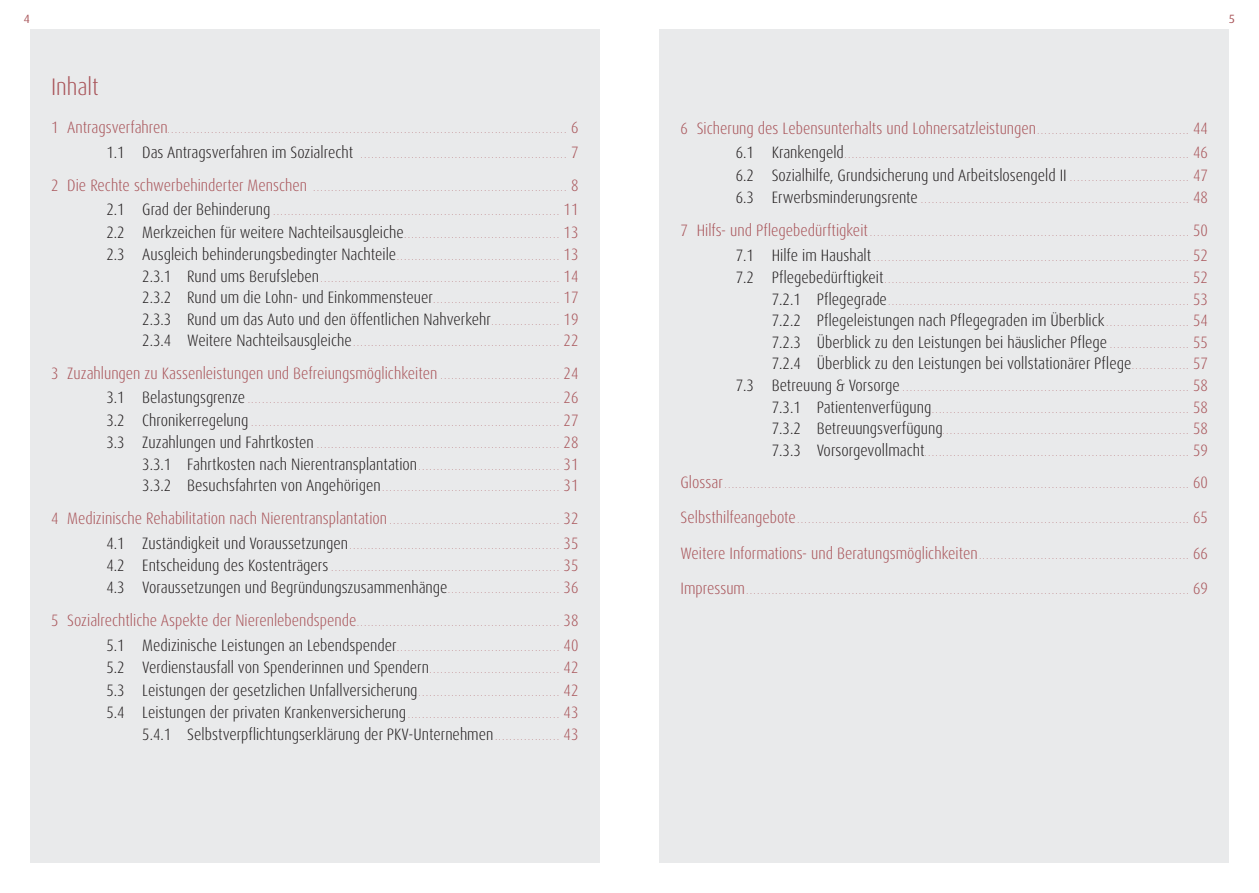
<style>
.page{position:relative;width:1259px;height:893px;background:#fff}
.page>*{position:absolute;margin:0;border:0;box-sizing:border-box;transform-origin:0 0}
.t1{font:300 condensed 24px "Dax Pro";color:#a9555a}
.t2{font:300 condensed 16.5px/21.5px "Dax Pro";color:#231f20;text-align:justify}
.t3{font:300 condensed 16.5px "Dax Pro";color:#a9555a}
.t4{font:12px "Dax Pro";color:#a9555a}
.t5{font:300 condensed 9px "Dax Pro";color:#a9555a}
.s1{font-size:16.5px}
.s2{font-size:16.5px;color:#231f20}
.s3{font-size:9px;color:#a9555a}
.s4{color:#a9555a}
.s5{font-size:9px}
</style>
<div class="page">
<div style="left:30px;top:30px;width:570px;height:833px;background:#e9eaeb"></div>
<div style="left:659px;top:30px;width:570px;height:833px;background:#e9eaeb"></div>
<h3 class="t4" style="left:24px;top:11px;width:8px">4</h3>
<h3 class="t4" style="left:1229px;top:11px;width:7px">5</h3>
<h1 class="t1" style="left:51px;top:71px;width:49px">Inhalt</h1>
<p class="t5" style="left:51px;top:124px;width:529px"><span class="s1">1 Antragsverfahren</span>.............................................................................................................. <span class="s1">6</span></p>
<p class="t5" style="left:106px;top:149px;width:473px"><span class="s2">1.1 Das Antragsverfahren im Sozialrecht</span> ......................................................... <span class="s1">7</span></p>
<p class="t5" style="left:51px;top:182px;width:529px"><span class="s1">2 Die Rechte schwerbehinderter Menschen</span> ...................................................................... <span class="s1">8</span></p>
<p class="t5" style="left:106px;top:206px;width:473px"><span class="s2">2.1 Grad der Behinderung</span> ............................................................................... <span class="s1">11</span></p>
<h2 class="t2" style="left:106px;top:221px;width:473px">2.2 Merkzeichen für weitere Nachteilsausgleiche<span class="s3">...........................................</span> <span class="s4">13</span></h2>
<p class="t5" style="left:106px;top:251px;width:473px"><span class="s2">2.3 Ausgleich behinderungsbedingter Nachteile</span>............................................. <span class="s1">13</span></p>
<p class="t5" style="left:142px;top:273px;width:437px"><span class="s2">2.3.1 Rund ums Berufsleben</span>.................................................................. <span class="s1">14</span></p>
<h2 class="t2" style="left:142px;top:287px;width:437px">2.3.2 Rund um die Lohn- und Einkommensteuer<span class="s3">...................................</span> <span class="s4">17<br></span>2.3.3 Rund um das Auto und den öffentlichen Nahverkehr<span class="s3">. . . . . . . . . . . . . . . . . . .</span> <span class="s4">19</span></h2>
<p class="t5" style="left:142px;top:337px;width:437px"><span class="s2">2.3.4 Weitere Nachteilsausgleiche</span>......................................................... <span class="s1">22</span></p>
<h2 class="t3" style="left:51px;top:362px;width:529px">3 Zuzahlungen zu Kassenleistungen und Befreiungsmöglichkeiten <span class="s5">. . . . . . . . . . . . . . . . . . . . . . . . . . . . . . . . .</span> 24</h2>
<p class="t5" style="left:106px;top:394px;width:473px"><span class="s2">3.1 Belastungsgrenze</span>...................................................................................... <span class="s1">26</span></p>
<p class="t5" style="left:106px;top:417px;width:473px"><span class="s2">3.2 Chronikerregelung</span> ..................................................................................... <span class="s1">27</span></p>
<p class="t5" style="left:106px;top:439px;width:473px"><span class="s2">3.3 Zuzahlungen und Fahrtkosten</span> ................................................................... <span class="s1">28</span></p>
<h2 class="t2" style="left:142px;top:454px;width:437px">3.3.1 Fahrtkosten nach Nierentransplantation<span class="s3">.......................................</span> <span class="s4">31</span></h2>
<p class="t5" style="left:142px;top:482px;width:437px"><span class="s2">3.3.2 Besuchsfahrten von Angehörigen</span>................................................. <span class="s1">31</span></p>
<h2 class="t3" style="left:51px;top:508px;width:529px">4 Medizinische Rehabilitation nach Nierentransplantation<span class="s5">...............................................</span> 32</h2>
<p class="t5" style="left:106px;top:540px;width:473px"><span class="s2">4.1 Zuständigkeit und Voraussetzungen</span>.......................................................... <span class="s1">35</span></p>
<p class="t5" style="left:106px;top:562px;width:473px"><span class="s2">4.2 Entscheidung des Kostenträgers</span> ............................................................... <span class="s1">35</span></p>
<h2 class="t2" style="left:106px;top:577px;width:473px">4.3 Voraussetzungen und Begründungszusammenhänge<span class="s3">. . . . . . . . . . . . . . . . . . . . . . . . . . . . . . .</span> <span class="s4">36</span></h2>
<p class="t5" style="left:51px;top:617px;width:529px"><span class="s1">5 Sozialrechtliche Aspekte der Nierenlebendspende</span>........................................................ <span class="s1">38</span></p>
<p class="t5" style="left:106px;top:642px;width:473px"><span class="s2">5.1 Medizinische Leistungen an Lebendspender</span>............................................. <span class="s1">40</span></p>
<p class="t2" style="left:106px;top:657px;width:473px;line-height:22.2px;text-align:right">5.2 Verdienstausfall von Spenderinnen und Spendern<span class="s3">. . . . . . . . . . . . . . . . . . . . . . . . . . . . . . . . . . . .</span> <span class="s4">42<br></span>5.3 Leistungen der gesetzlichen Unfallversicherung<span class="s3">. . . . . . . . . . . . . . . . . . . . . . . . . . . . . . . . . . . . . . .</span> <span class="s4">42<br></span>5.4 Leistungen der privaten Krankenversicherung<span class="s3">..........................................</span> <span class="s4">43<br></span>5.4.1 Selbstverpflichtungserklärung der PKV-Unternehmen <span class="s3">. . . . . . . . . . . . . . . . . .</span> <span class="s4">43</span></p>
<h2 class="t3" style="left:680px;top:117px;width:529px">6 Sicherung des Lebensunterhalts und Lohnersatzleistungen<span class="s5">. . . . . . . . . . . . . . . . . . . . . . . . . . . . . . . . . . . . . . . . . .</span> 44</h2>
<p class="t5" style="left:736px;top:149px;width:473px"><span class="s2">6.1 Krankengeld</span>............................................................................................... <span class="s1">46</span></p>
<h2 class="t2" style="left:736px;top:164px;width:473px">6.2 Sozialhilfe, Grundsicherung und Arbeitslosengeld II <span class="s3">. . . . . . . . . . . . . . . . . . . . . . . . . . . . . . . . .</span> <span class="s4">47</span></h2>
<p class="t5" style="left:736px;top:194px;width:473px"><span class="s2">6.3 Erwerbsminderungsrente</span> .......................................................................... <span class="s1">48</span></p>
<p class="t5" style="left:680px;top:227px;width:529px"><span class="s1">7 Hilfs- und Pflegebedürftigkeit</span>........................................................................................ <span class="s1">50</span></p>
<p class="t5" style="left:736px;top:252px;width:473px"><span class="s2">7.1 Hilfe im Haushalt</span>....................................................................................... <span class="s1">52</span></p>
<p class="t5" style="left:736px;top:274px;width:473px"><span class="s2">7.2 Pflegebedürftigkeit</span>.................................................................................... <span class="s1">52</span></p>
<p class="t5" style="left:772px;top:296px;width:437px"><span class="s2">7.2.1 Pflegegrade</span>................................................................................... <span class="s1">53</span></p>
<p class="t2" style="left:772px;top:310px;width:437px">7.2.2 Pflegeleistungen nach Pflegegraden im Überblick <span class="s3">. . . . . . . . . . . . . . . . . . . . . . .</span> <span class="s4">54<br></span>7.2.3 Überblick zu den Leistungen bei häuslicher Pflege <span class="s3">. . . . . . . . . . . . . . . . . . . . . .</span> <span class="s4">55<br></span>7.2.4 Überblick zu den Leistungen bei vollstationärer Pflege<span class="s3">. . . . . . . . . . . . . . . .</span> <span class="s4">57</span></p>
<p class="t5" style="left:736px;top:382px;width:473px"><span class="s2">7.3 Betreuung &amp; Vorsorge</span> ............................................................................... <span class="s1">58</span></p>
<p class="t5" style="left:772px;top:404px;width:437px"><span class="s2">7.3.1 Patientenverfügung</span>....................................................................... <span class="s1">58</span></p>
<p class="t5" style="left:772px;top:425px;width:437px"><span class="s2">7.3.2 Betreuungsverfügung</span>.................................................................... <span class="s1">58</span></p>
<p class="t5" style="left:772px;top:447px;width:437px"><span class="s2">7.3.3 Vorsorgevollmacht</span>......................................................................... <span class="s1">59</span></p>
<p class="t5" style="left:680px;top:479px;width:529px"><span class="s1">Glossar</span>................................................................................................................................ <span class="s1">60</span></p>
<p class="t5" style="left:680px;top:515px;width:529px"><span class="s1">Selbsthilfeangebote</span>............................................................................................................ <span class="s1">65</span></p>
<p class="t5" style="left:680px;top:550px;width:529px"><span class="s1">Weitere Informations- und Beratungsmöglichkeiten</span>.......................................................... <span class="s1">66</span></p>
<p class="t5" style="left:680px;top:585px;width:529px"><span class="s1">Impressum</span>.......................................................................................................................... <span class="s1">69</span></p>
</div>
